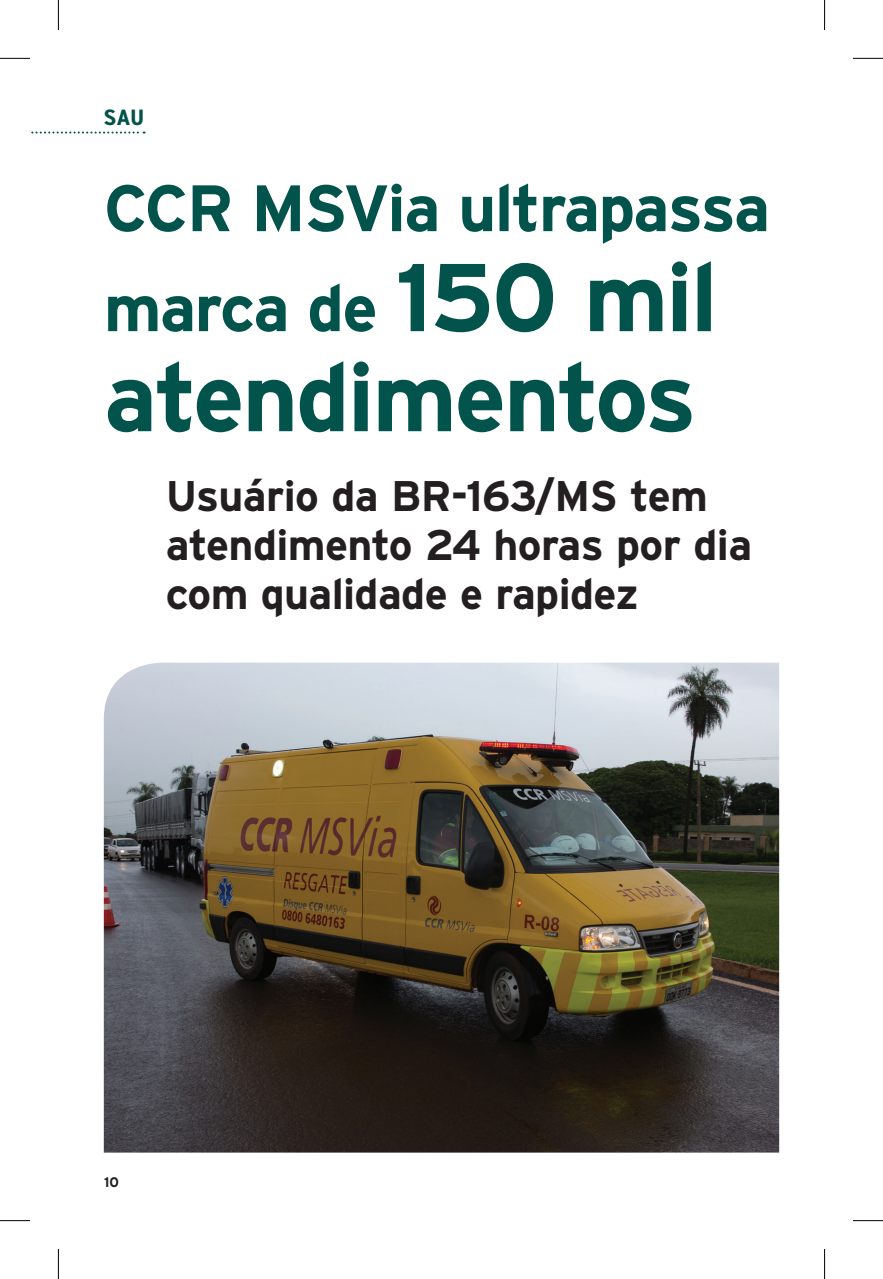
<style>
.page{position:relative;width:883px;height:1279px;background:#fff}
.page>*{position:absolute;margin:0;border:0;box-sizing:border-box;transform-origin:0 0}
.t1{font:700 96px "Interstate";letter-spacing:-.025em;color:#01534b}
.t2{font:700 65.4px/100px "Interstate";letter-spacing:-.025em;color:#01534b}
.t3{font:700 42.8px/49.2px "Interstate";letter-spacing:-.015em;color:#231f20}
.t4{font:700 condensed 22px "Interstate";color:#01534b;scale:1.2 1}
.t5{font:700 13.8px "Interstate";color:#231f20}
.s1{font-size:96px}
</style>
<div class="page">
<svg style="left:31px;top:132px;width:113px;height:2px"></svg>
<img style="left:104px;top:663px;width:674px;height:490px">
<hr style="left:0;top:58px;width:30px;height:1px;background:#000">
<hr style="left:852px;top:58px;width:30px;height:1px;background:#000">
<hr style="left:0;top:1220px;width:30px;height:1px;background:#000">
<hr style="left:852px;top:1220px;width:30px;height:1px;background:#000">
<hr style="left:58px;top:0;width:1px;height:30px;background:#000">
<hr style="left:58px;top:1249px;width:1px;height:30px;background:#000">
<hr style="left:823px;top:0;width:1px;height:30px;background:#000">
<hr style="left:823px;top:1249px;width:1px;height:30px;background:#000">
<p class="t4" style="left:104px;top:105px;width:35px">SAU</p>
<h2 class="t2" style="left:104px;top:158px;width:667px">CCR MSVia ultrapassa marca de <span class="s1">150 mil</span></h2>
<h1 class="t1" style="left:104px;top:344px;width:594px">atendimentos</h1>
<p class="t3" style="left:166px;top:471px;width:587px">Usuário da BR-163/MS tem atendimento 24 horas por dia com qualidade e rapidez</p>
<p class="t5" style="left:104px;top:1175px;width:16px">10</p>
</div>
